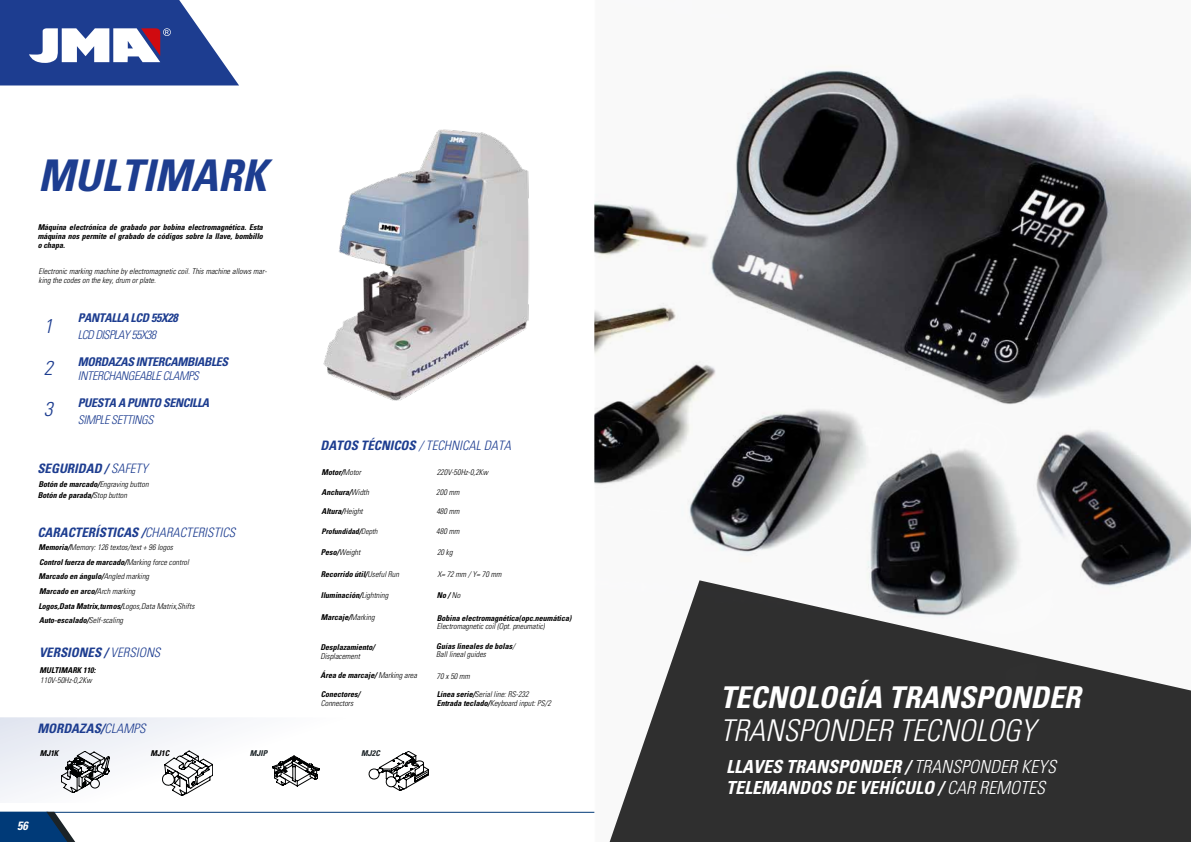
<style>
.page{position:relative;width:1191px;height:842px;background:#fff}
.page>*{position:absolute;margin:0;border:0;box-sizing:border-box;transform-origin:0 0}
.t1{font:italic 700 condensed 43.7px "Univers LT";color:#1d3d90}
.t2{font:italic 700 condensed 30px "Univers LT";color:#fff}
.t3{font:italic 300 condensed 30px "Univers LT";color:#fff}
.t4{font:italic 300 condensed 20px "Univers LT";color:#1d3d90}
.t5{font:italic 700 condensed 18px/21.6px "Univers LT";color:#fff}
.t6{font:italic 700 condensed 13px "Univers LT";color:#1d3d90}
.t7{font:italic 300 condensed 13px "Univers LT";color:#1d3d90}
.t8{font:italic 700 condensed 12px "Univers LT";letter-spacing:-.03em;color:#1d3d90}
.t9{font:italic 300 condensed 12px "Univers LT";letter-spacing:-.03em;color:#1d3d90}
.t10{font:italic 300 condensed 12px "Univers LT";letter-spacing:-.05em;color:#1d3d90}
.t11{font:italic 700 condensed 12px "Univers LT";color:#fff}
.t12{font:italic 300 condensed 8px/14.5px "Univers LT";color:#000}
.t13{font:italic 700 condensed 8px/9px "Univers LT";color:#000}
.t14{font:italic 700 condensed 8px "Univers LT";color:#1b2327}
.t15{font:italic 700 condensed 7.6px "Univers LT";color:#000}
.s1{font-weight:300}
.s2{font-weight:700}
</style>
<div class="page">
<hr style="left:0;top:812px;width:1191px;height:1px;background:#003a78">
<svg style="left:0;top:812px;width:81px;height:30px"></svg>
<svg style="left:0;top:0;width:239px;height:85px"></svg>
<svg style="left:0;top:717px;width:429px;height:81px"></svg>
<img style="left:323px;top:129px;width:206px;height:272px">
<svg style="left:61px;top:751px;width:48px;height:42px"></svg>
<svg style="left:272px;top:756px;width:48px;height:30px"></svg>
<svg style="left:162px;top:751px;width:51px;height:45px"></svg>
<svg style="left:369px;top:751px;width:59px;height:40px"></svg>
<img style="left:594px;top:65px;width:597px;height:515px">
<svg style="left:587px;top:580px;width:604px;height:262px;fill:#2f2f2f"></svg>
<h1 class="t1" style="left:38px;top:149px;width:230px">MULTIMARK</h1>
<p class="t13" style="left:38px;top:223px;width:227px;text-align:justify">Máquina electrónica de grabado por bobina electromagnética. Esta máquina nos permite el grabado de códigos sobre la llave, bombillo o chapa.</p>
<p class="t12" style="left:39px;top:267px;width:230px;line-height:9px">Electronic marking machine by electromagnetic coil. This machine allows mar&shy;king the codes on the key, drum or plate.</p>
<h3 class="t4" style="left:44px;top:314px;width:10px">1</h3>
<h3 class="t4" style="left:44px;top:356px;width:10px">2</h3>
<h3 class="t8" style="left:78px;top:310px;width:101px">PANTALLA LCD 55X28</h3>
<h3 class="t10" style="left:78px;top:328px;width:80px">LCD DISPLAY 55X38</h3>
<h3 class="t8" style="left:78px;top:354px;width:152px">MORDAZAS INTERCAMBIABLES</h3>
<h3 class="t9" style="left:78px;top:369px;width:123px">INTERCHANGEABLE CLAMPS</h3>
<h3 class="t4" style="left:44px;top:397px;width:10px">3</h3>
<h3 class="t8" style="left:78px;top:395px;width:133px">PUESTA A PUNTO SENCILLA</h3>
<h3 class="t9" style="left:78px;top:413px;width:77px">SIMPLE SETTINGS</h3>
<h3 class="t6" style="left:37px;top:460px;width:112px">SEGURIDAD / <span class="s1">SAFETY</span></h3>
<p class="t13" style="left:38px;top:479px;width:112px;line-height:10.8px">Botón de marcado/<span class="s1">Engraving button<br></span>Botón de parada/<span class="s1">Stop button</span></p>
<h3 class="t6" style="left:37px;top:524px;width:199px">CARACTERÍSTICAS /<span class="s1">CHARACTERISTICS</span></h3>
<p class="t12" style="left:38px;top:540px;width:158px"><span class="s2">Memoria/</span>Memory: 126 textos/text + 96 logos <span class="s2">Control fuerza de marcado/</span>Marking force control <span class="s2">Marcado en ángulo/</span>Angled marking<br><span class="s2">Marcado en arco/</span>Arch marking<br><span class="s2">Logos,Data Matrix,turnos/</span>Logos,Data Matrix,Shifts <span class="s2">Auto-escalado/</span>Self-scaling</p>
<h3 class="t6" style="left:39px;top:644px;width:123px">VERSIONES / <span class="s1">VERSIONS</span></h3>
<p class="t13" style="left:40px;top:666px;width:57px">MULTIMARK 110:</p>
<p class="t12" style="left:40px;top:673px;width:53px">110V-50Hz-0,2Kw</p>
<h3 class="t7" style="left:320px;top:437px;width:192px"><span class="s2">DATOS TÉCNICOS</span> / TECHNICAL DATA</h3>
<p class="t13" style="left:321px;top:468px;width:41px">Motor/<span class="s1">Motor</span></p>
<p class="t12" style="left:437px;top:465px;width:53px">220V-50Hz-0,2Kw</p>
<p class="t13" style="left:321px;top:487px;width:49px">Anchura/<span class="s1">Width</span></p>
<p class="t12" style="left:436px;top:485px;width:25px">200 mm</p>
<p class="t12" style="left:436px;top:524px;width:25px">480 mm</p>
<p class="t12" style="left:437px;top:545px;width:17px">20 kg</p>
<p class="t12" style="left:437px;top:567px;width:65px">X= 72 mm / Y= 70 mm</p>
<p class="t13" style="left:437px;top:591px;width:25px">No / <span class="s1">No</span></p>
<p class="t13" style="left:437px;top:613px;width:136px">Bobina electromagnética(opc.neumática)</p>
<p class="t12" style="left:437px;top:618px;width:109px">Electromagnetic coil (Opt. pneumatic)</p>
<p class="t13" style="left:436px;top:642px;width:80px;line-height:8px">Guías lineales de bolas<span class="s1">/<br>Ball lineal guides</span></p>
<p class="t12" style="left:436px;top:669px;width:35px">70 x 50 mm</p>
<p class="t12" style="left:437px;top:690px;width:116px;line-height:9px"><span class="s2">Línea serie/</span>Serial line: RS-232<br><span class="s2">Entrada teclado/</span>Keyboard input: PS/2</p>
<p class="t13" style="left:321px;top:507px;width:43px">Altura/<span class="s1">Height</span></p>
<p class="t12" style="left:436px;top:504px;width:25px">480 mm</p>
<p class="t15" style="left:321px;top:526px;width:58px">Profundidad/<span class="s1">Depth</span></p>
<p class="t12" style="left:321px;top:545px;width:41px"><span class="s2">Peso/</span>Weight</p>
<p class="t13" style="left:321px;top:569px;width:80px">Recorrido útil/<span class="s1">Useful Run</span></p>
<p class="t13" style="left:321px;top:590px;width:69px">Iluminación/<span class="s1">Lightning</span></p>
<p class="t13" style="left:321px;top:612px;width:55px">Marcaje/<span class="s1">Marking</span></p>
<p class="t13" style="left:320px;top:643px;width:56px">Desplazamiento/</p>
<p class="t12" style="left:320px;top:649px;width:41px">Displacement</p>
<p class="t13" style="left:321px;top:671px;width:98px">Área de marcaje/ <span class="s1">Marking area</span></p>
<p class="t13" style="left:321px;top:689px;width:41px">Conectores/</p>
<p class="t12" style="left:321px;top:695px;width:34px">Connectors</p>
<h3 class="t6" style="left:37px;top:720px;width:110px">MORDAZAS/<span class="s1">CLAMPS</span></h3>
<p class="t13" style="left:40px;top:748px;width:20px">MJ1K</p>
<p class="t13" style="left:151px;top:748px;width:20px">MJ1C</p>
<p class="t14" style="left:250px;top:748px;width:19px">MJIP</p>
<p class="t14" style="left:361px;top:748px;width:20px">MJ2C</p>
<h3 class="t11" style="left:17px;top:818px;width:12px">56</h3>
<h2 class="t2" style="left:720px;top:679px;width:362px">TECNOLOGÍA TRANSPONDER</h2>
<h2 class="t3" style="left:720px;top:712px;width:316px">TRANSPONDER TECNOLOGY</h2>
<h3 class="t5" style="left:726px;top:755px;width:332px">LLAVES TRANSPONDER / <span class="s1">TRANSPONDER KEYS<br></span>TELEMANDOS DE VEHÍCULO / <span class="s1">CAR REMOTES</span></h3>
</div>
